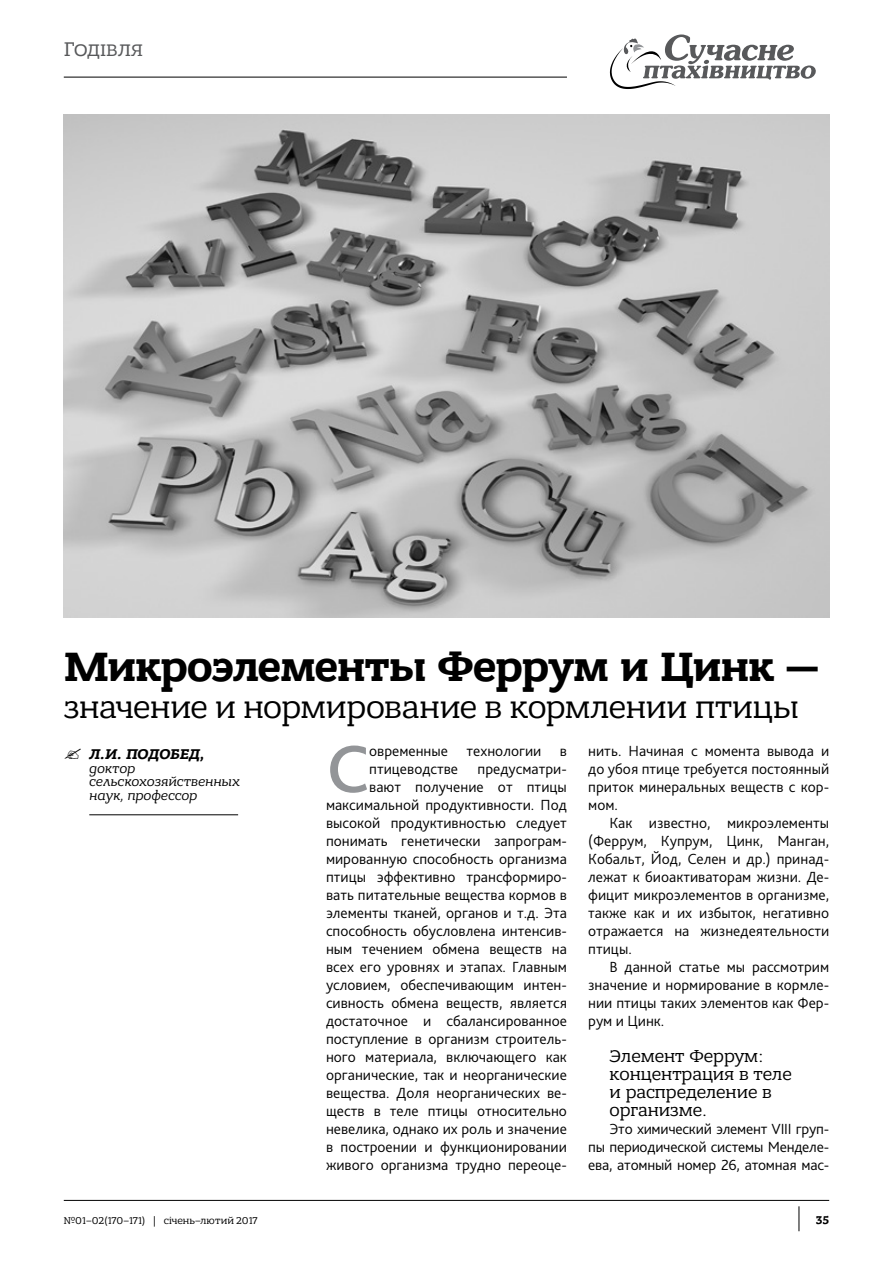
<style>
.page{position:relative;width:893px;height:1263px;background:#fff}
.page>*{position:absolute;margin:0;border:0;box-sizing:border-box;transform-origin:0 0}
.t1{font:500 70.05px "Bliss Pro";color:#939598}
.t2{font:700 43.5px "Bandera Pro";letter-spacing:-.015em;color:#000}
.t3{font:33px "Bandera Pro";letter-spacing:-.01em;color:#000}
.t4{font:21px "Bandera Pro";color:#58595b}
.t5{font:18px/18px "Bandera Pro";color:#000}
.t6{font:300 15.3px/18px "Bliss Pro";color:#000;text-align:justify}
.t7{font:italic 700 15px "Bandera Pro";letter-spacing:-.02em;color:#000}
.t8{font:italic 13.5px/13.5px "Bandera Pro";letter-spacing:.01em;color:#000}
.t9{font:700 12px "Bandera Pro";color:#000}
.t10{font:10.5px "Bandera Pro";letter-spacing:-.005em;color:#000;scale:.87 1}
</style>
<div class="page">
<hr style="left:64px;top:77px;width:503px;height:1px;background:#000">
<hr style="left:64px;top:1200px;width:765px;height:1px;background:#000">
<svg style="left:799px;top:1206px;width:1px;height:25px"></svg>
<svg style="left:610px;top:34px;width:206px;height:55px"></svg>
<hr style="left:89px;top:814px;width:149px;height:1px;background:#000">
<img style="left:64px;top:115px;width:765px;height:503px">
<h3 class="t4" style="left:64px;top:37px;width:81px">Годівля</h3>
<h2 class="t2" style="left:64px;top:640px;width:757px">Микроэлементы Феррум и Цинк —</h2>
<h3 class="t3" style="left:64px;top:687px;width:736px">значение и нормирование в кормлении птицы</h3>
<p class="t7" style="left:89px;top:745px;width:117px">Л.И. ПОДОБЕД,</p>
<p class="t8" style="left:89px;top:762px;width:152px">доктор сельскохозяйственных наук, профессор</p>
<h1 class="t1" style="left:326px;top:725px;width:45px">С</h1>
<p class="t6" style="left:369px;top:742px;width:199px">овременные технологии в птицеводстве</p>
<p class="t6" style="left:588px;top:742px;width:242px">нить. Начиная с момента вывода и до убоя птице требуется постоянный приток минеральных веществ с кор&shy;мом.</p>
<p class="t6" style="left:588px;top:814px;width:242px;text-indent:21px">Как известно, микроэлементы (Феррум, Купрум, Цинк, Манган, Кобальт, Йод, Селен и др.) принад&shy;лежат к биоактиваторам жизни. Де&shy;фицит микроэлементов в организме, также как и их избыток, негативно отражается на жизнедеятельности птицы.</p>
<p class="t6" style="left:588px;top:958px;width:242px;text-indent:21px">В данной статье мы рассмотрим значение и нормирование в кормле&shy;нии птицы таких элементов как Фер&shy;рум и Цинк.</p>
<p class="t5" style="left:609px;top:1047px;width:184px">Элемент Феррум: концентрация в теле и распределение в организме.</p>
<p class="t6" style="left:588px;top:1120px;width:242px;text-indent:21px">Это химический элемент VIII груп&shy;пы периодической системы Менделе&shy;ева, атомный номер 26, атомная мас-</p>
<p class="t6" style="left:326px;top:760px;width:242px;text-align:right">предусматри-<br>вают получение от птицы максимальной продуктивности. Под высокой продуктивностью следует понимать генетически запрограм&shy;мированную способность организма птицы эффективно трансформиро&shy;вать питательные вещества кормов в элементы тканей, органов и т.д. Эта способность обусловлена интенсив&shy;ным течением обмена веществ на всех его уровнях и этапах. Главным условием, обеспечивающим интен&shy;сивность обмена веществ, является достаточное и сбалансированное поступление в организм строитель&shy;ного материала, включающего как органические, так и неорганические вещества. Доля неорганических ве&shy;ществ в теле птицы относительно невелика, однако их роль и значение в построении и функционировании живого организма трудно переоце-</p>
<p class="t10" style="left:64px;top:1214px;width:224px">№01–02(170–171) | січень–лютий 2017</p>
<p class="t9" style="left:816px;top:1212px;width:15px">35</p>
</div>
